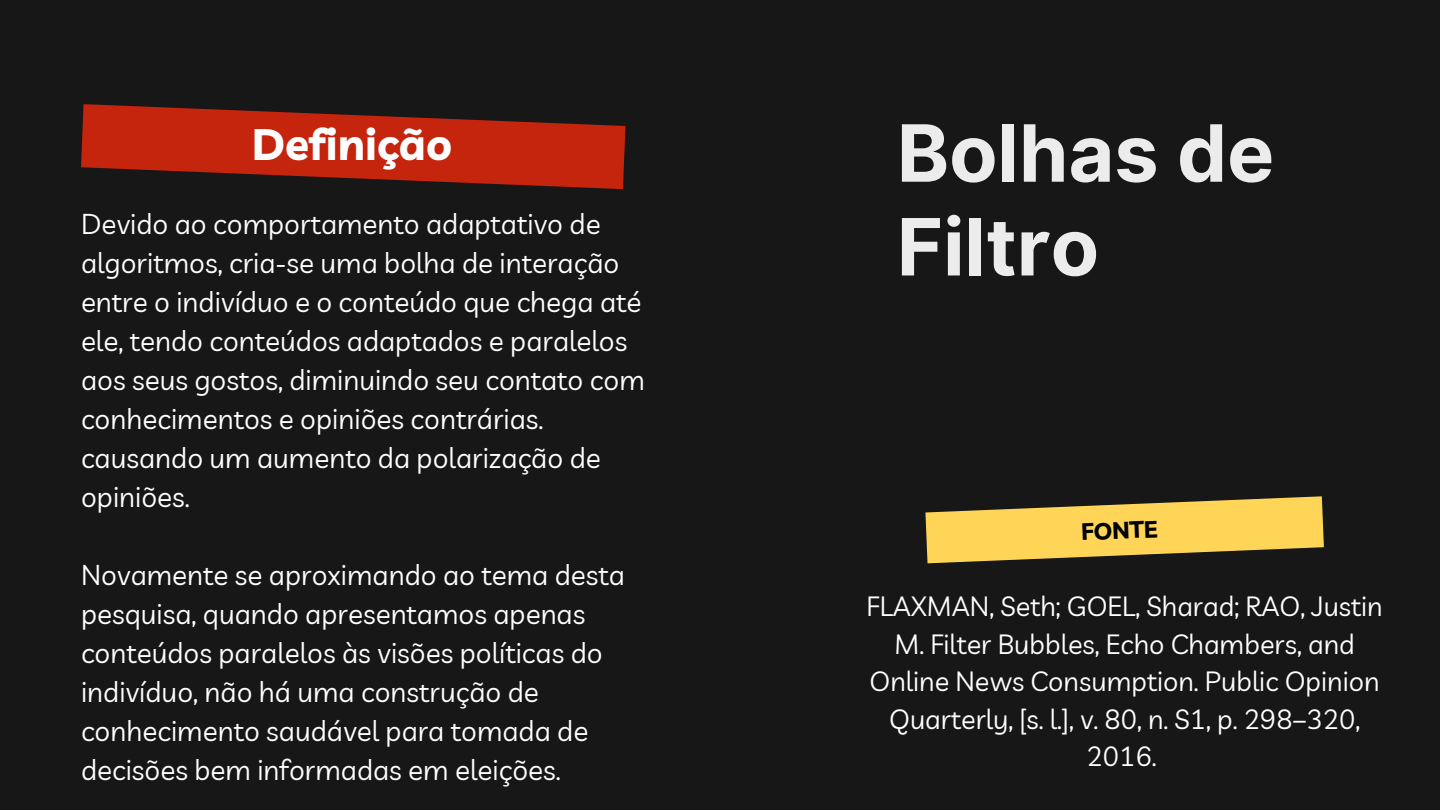
<style>
.page{position:relative;width:1440px;height:810px;background:#171717}
.page>*{position:absolute;margin:0;border:0;box-sizing:border-box;transform-origin:0 0}
.t1{font:700 79px/93.8px "Inter";color:#edeced}
.t2{font:700 44px "Livvic";color:#fff}
.t3{font:28px/39px "Livvic";color:#fff}
.t4{font:27.2px/37.5px "Livvic";color:#fff;text-align:center}
.t5{font:700 23.7px "Livvic";color:#010101}
</style>
<div class="page">
<svg style="left:81px;top:104px;width:544px;height:85px"></svg>
<svg style="left:925px;top:496px;width:399px;height:67px"></svg>
<h2 class="t2" style="left:252px;top:115px;width:202px">Definição</h2>
<p class="t3" style="left:81px;top:204px;width:565px">Devido ao comportamento adaptativo de algoritmos, cria-se uma bolha de interação entre o indivíduo e o conteúdo que chega até ele, tendo conteúdos adaptados e paralelos aos seus gostos, diminuindo seu contato com conhecimentos e opiniões contrárias. causando um aumento da polarização de opiniões.</p>
<p class="t3" style="left:81px;top:555px;width:545px">Novamente se aproximando ao tema desta pesquisa, quando apresentamos apenas conteúdos paralelos às visões políticas do indivíduo, não há uma construção de conhecimento saudável para tomada de decisões bem informadas em eleições.</p>
<h1 class="t1" style="left:897px;top:106px;width:379px">Bolhas de<br>Filtro</h1>
<p class="t5" style="left:1081px;top:516px;width:78px;rotate:-2deg">FONTE</p>
<p class="t4" style="left:867px;top:587px;width:518px">FLAXMAN, Seth; GOEL, Sharad; RAO, Justin M. Filter Bubbles, Echo Chambers, and Online News Consumption. Public Opinion Quarterly, [s. l.], v. 80, n. S1, p. 298–320, 2016.</p>
</div>
